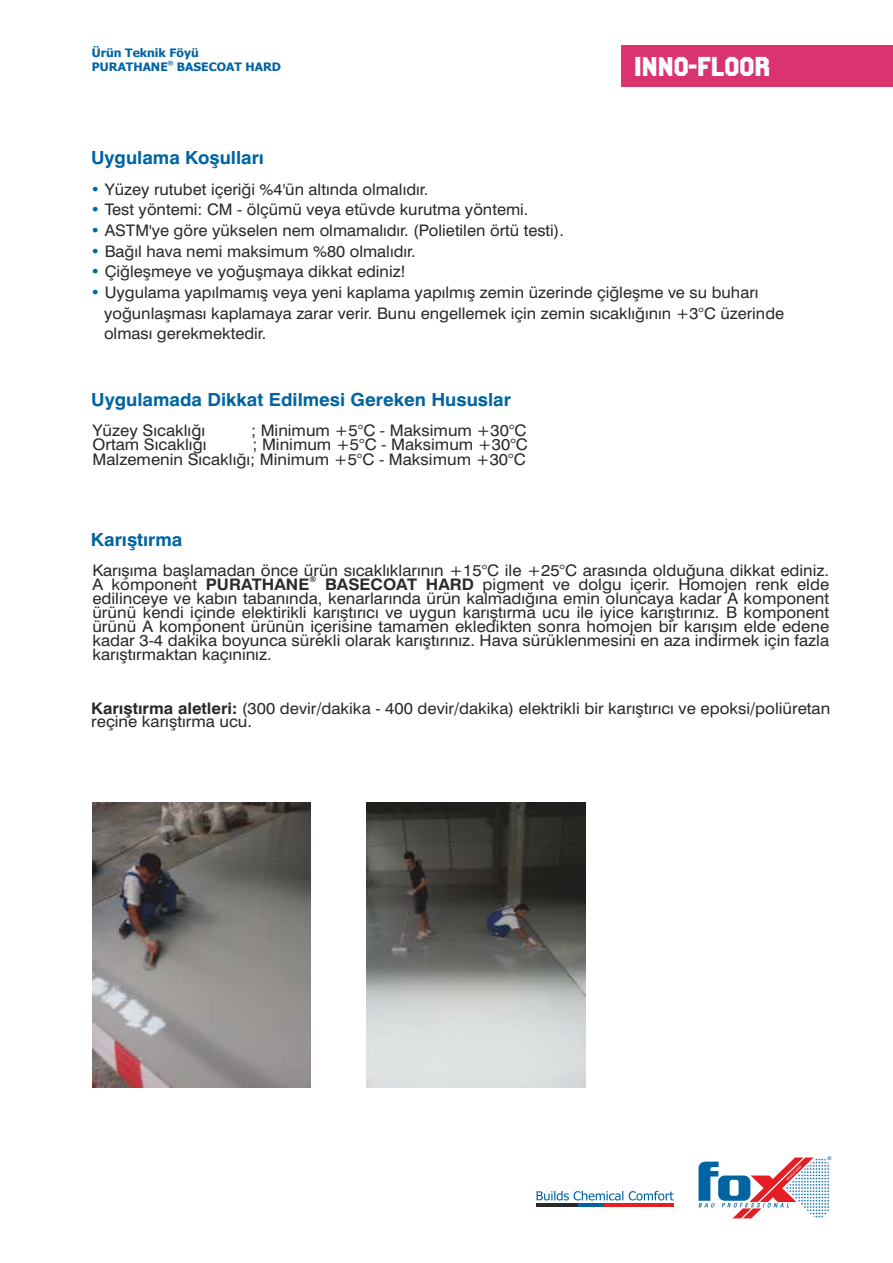
<style>
.page{position:relative;width:893px;height:1263px;background:#fff}
.page>*{position:absolute;margin:0;border:0;box-sizing:border-box;transform-origin:0 0}
.t1{font:26.55px "Eckhardt Poster Display JNL";color:#fefefe;scale:1.04 1}
.t2{font:700 18px "Swiss 721 BT";color:#0064a2;scale:1.04 1}
.t3{font:15.9px/14px "Swiss 721 BT";color:#2b2a29;text-align:right;scale:1.06 1}
.t4{font:15.9px/20.7px "Swiss 721 BT";color:#2b2a29;scale:1.04 1}
.t5{font:700 11.7px "Tahoma";color:#0064a2;scale:1.04 1}
.t6{font:700 7.95px "Swiss 721 BT";color:#2b2a29;scale:1.06 1}
.t7{font:700 5.85px "Tahoma";color:#0064a2;scale:1.04 1}
.s1{color:#0064a2}
.s2{font-weight:700}
</style>
<div class="page">
<div style="left:622px;top:46px;width:271px;height:41px;background:#da3470"></div>
<svg style="left:537px;top:1191px;width:137px;height:9px"></svg>
<hr style="left:536px;top:1203px;width:42px;height:4px;background:#2b2a29">
<hr style="left:578px;top:1203px;width:27px;height:4px;background:#0064a2">
<hr style="left:605px;top:1203px;width:69px;height:4px;background:#e32125">
<img style="left:92px;top:803px;width:219px;height:284px">
<img style="left:367px;top:803px;width:218px;height:284px">
<svg style="left:698px;top:1156px;width:133px;height:62px"></svg>
<p class="t5" style="left:92px;top:48px;width:104px">Ürün Teknik Föyü</p>
<p class="t7" style="left:168px;top:60px;width:7px">®</p>
<p class="t5" style="left:92px;top:62px;width:183px">PURATHANE BASECOAT HARD</p>
<p class="t2" style="left:91px;top:151px;width:168px">Uygulama Koşulları</p>
<h1 class="t1" style="left:634px;top:51px;width:131px">INNO-FLOOR</h1>
<p class="t4" style="left:90px;top:180px;width:326px"><span class="s1">•</span> Yüzey rutubet içeriği %4'ün altında olmalıdır.</p>
<p class="t4" style="left:90px;top:201px;width:423px"><span class="s1">•</span> Test yöntemi: CM - ölçümü veya etüvde kurutma yöntemi.</p>
<p class="t4" style="left:90px;top:221px;width:457px"><span class="s1">•</span> ASTM'ye göre yükselen nem olmamalıdır. (Polietilen örtü testi).</p>
<p class="t4" style="left:90px;top:242px;width:314px"><span class="s1">•</span> Bağıl hava nemi maksimum %80 olmalıdır.</p>
<p class="t4" style="left:90px;top:263px;width:305px"><span class="s1">•</span> Çiğleşmeye ve yoğuşmaya dikkat ediniz!</p>
<p class="t4" style="left:104px;top:283px;width:656px;text-indent:-14px"><span class="s1">•</span> Uygulama yapılmamış veya yeni kaplama yapılmış zemin üzerinde çiğleşme ve su buharı yoğunlaşması kaplamaya zarar verir. Bunu engellemek için zemin sıcaklığının +3°C üzerinde olması gerekmektedir.</p>
<p class="t2" style="left:91px;top:392px;width:405px">Uygulamada Dikkat Edilmesi Gereken Hususlar</p>
<p class="t3" style="left:93px;top:425px;width:108px">Yüzey Sıcaklığı</p>
<p class="t3" style="left:251px;top:425px;width:261px">; Minimum +5°C - Maksimum +30°C</p>
<p class="t3" style="left:93px;top:439px;width:109px">Ortam Sıcaklığı</p>
<p class="t3" style="left:93px;top:439px;width:412px;line-height:14.5px">; Minimum +5°C - Maksimum +30°C<br>Malzemenin Sıcaklığı ; Minimum +5°C - Maksimum +30°C</p>
<p class="t2" style="left:91px;top:532px;width:89px">Karıştırma</p>
<p class="t3" style="left:92px;top:564px;width:697px">Karışıma başlamadan önce ürün sıcaklıklarının +15°C ile +25°C arasında olduğuna dikkat ediniz.</p>
<p class="t6" style="left:309px;top:575px;width:8px">®</p>
<p class="t3" style="left:92px;top:578px;width:697px;text-align:justify">A komponent <span class="s2">PURATHANE BASECOAT HARD</span> pigment ve dolgu içerir. Homojen renk elde edilinceye ve kabın tabanında, kenarlarında ürün kalmadığına emin oluncaya kadar A komponent ürünü kendi içinde elektirikli karıştırıcı ve uygun karıştırma ucu ile iyice karıştırınız. B komponent ürünü A komponent ürünün içerisine tamamen ekledikten sonra homojen bir karışım elde edene kadar 3-4 dakika boyunca sürekli olarak karıştırınız. Hava sürüklenmesini en aza indirmek için fazla karıştırmaktan kaçınınız.</p>
<p class="t3" style="left:91px;top:704px;width:699px;line-height:12.8px;text-align:left"><span class="s2">Karıştırma aletleri:</span> (300 devir/dakika - 400 devir/dakika) elektrikli bir karıştırıcı ve epoksi/poliüretan reçine karıştırma ucu.</p>
</div>
